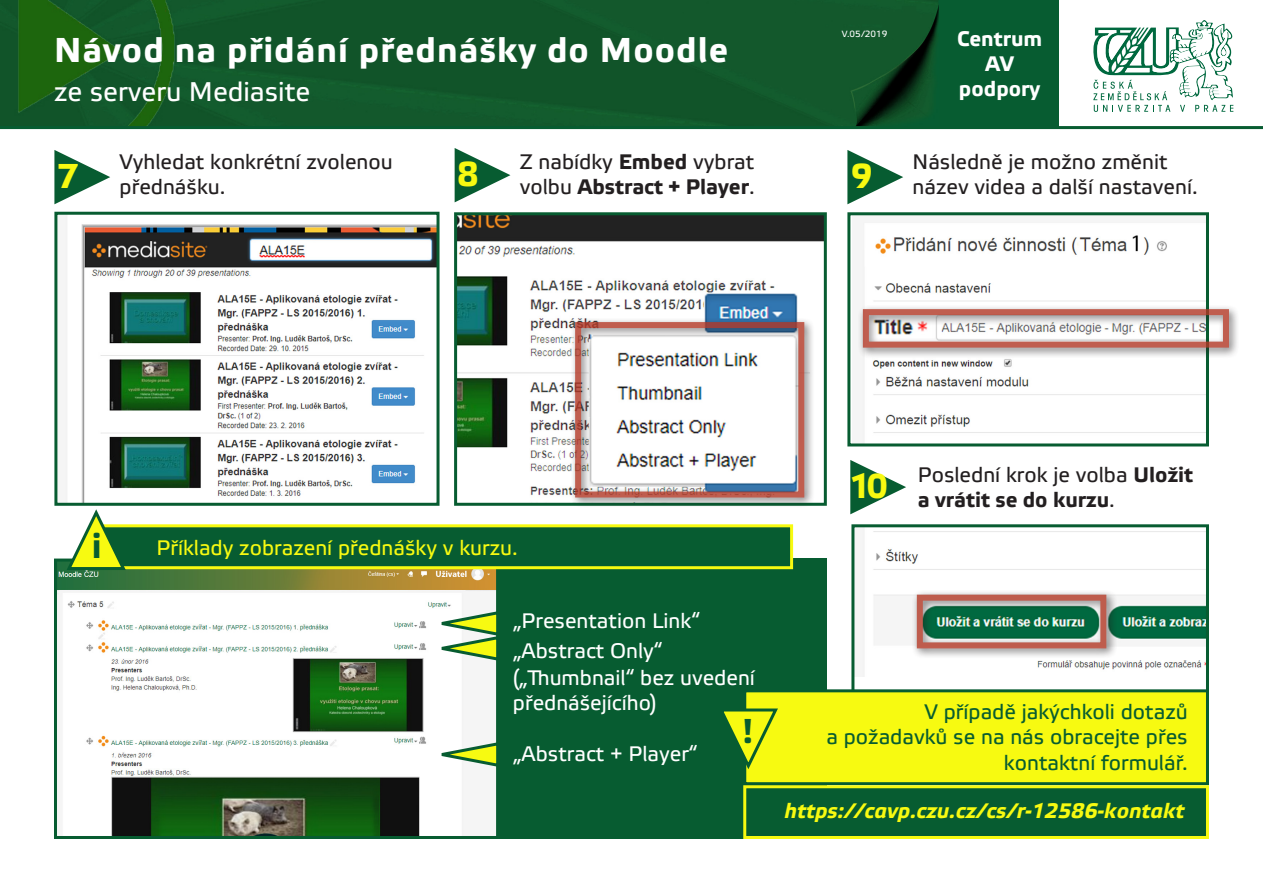
<style>
.page{position:relative;width:1263px;height:893px;background:#fff}
.page>*{position:absolute;margin:0;border:0;box-sizing:border-box;transform-origin:0 0}
.t1{font:700 34.5px "Etelka Text";letter-spacing:.03em;color:#fff}
.t2{font:700 34.5px "Etelka Text";color:#f7fa11}
.t3{font:700 34.5px "Etelka Text";color:#075c31}
.t4{font:27px "Etelka Text";color:#fff}
.t5{font:21px/25.2px "Etelka Text";color:#231f20}
.t6{font:21px/28.5px "Etelka Text";color:#fff}
.t7{font:21px/25.2px "Etelka Text";color:#075c31;text-align:right}
.t8{font:700 21px/25.2px "Etelka Text";color:#231f20}
.t9{font:italic 700 21px "Etelka Text";color:#f7fa11}
.t10{font:21px "Etelka Text";color:#f7fa11}
.t11{font:700 21px/25.2px "Etelka Text";color:#fff;text-align:center}
.t12{font:9px "Etelka Text";color:#fff}
.s1{font-weight:700}
.s2{font-weight:400}
</style>
<div class="page">
<img style="left:0;top:0;width:940px;height:126px">
<svg style="left:1093px;top:20px;width:140px;height:92px"></svg>
<div style="left:940px;top:0;width:119px;height:128px;background:#075c31"></div>
<hr style="left:0;top:126px;width:1263px;height:3px;background:#075c31">
<img style="left:862px;top:222px;width:343px;height:220px">
<div style="left:847px;top:212px;width:362px;height:234px;border:3px solid #075c31"></div>
<img style="left:862px;top:528px;width:343px;height:148px">
<div style="left:851px;top:524px;width:358px;height:195px;border:3px solid #075c31"></div>
<img style="left:58px;top:563px;width:437px;height:272px">
<div style="left:54px;top:559px;width:445px;height:280px;border:3px solid #075c31"></div>
<img style="left:458px;top:216px;width:365px;height:280px">
<div style="left:454px;top:212px;width:373px;height:294px;border:3px solid #075c31"></div>
<img style="left:65px;top:216px;width:370px;height:286px">
<div style="left:54px;top:212px;width:385px;height:294px;border:3px solid #075c31"></div>
<div style="left:499px;top:559px;width:328px;height:280px;background:#075c31"></div>
<svg style="left:54px;top:150px;width:56px;height:54px"></svg>
<svg style="left:438px;top:609px;width:61px;height:54px"></svg>
<svg style="left:438px;top:740px;width:61px;height:29px"></svg>
<svg style="left:455px;top:148px;width:55px;height:54px"></svg>
<svg style="left:850px;top:460px;width:56px;height:54px"></svg>
<svg style="left:847px;top:150px;width:56px;height:54px"></svg>
<div style="left:911px;top:589px;width:206px;height:71px;background:#231f20;opacity:.75"></div>
<div style="left:917px;top:595px;width:189px;height:53px;border:6px solid #b13624"></div>
<div style="left:858px;top:304px;width:382px;height:55px;background:#231f20;opacity:.75"></div>
<div style="left:863px;top:309px;width:366px;height:39px;border:6px solid #b13624"></div>
<div style="left:570px;top:317px;width:246px;height:192px;background:#231f20;opacity:.75"></div>
<div style="left:575px;top:322px;width:229px;height:175px;border:6px solid #b13624"></div>
<div style="left:743px;top:689px;width:466px;height:96px;background:#f7fa11;border:3px solid #075c31"></div>
<div style="left:743px;top:785px;width:466px;height:54px;background:#075c31;border:3px solid #f7fa11"></div>
<svg style="left:723px;top:707px;width:55px;height:63px"></svg>
<div style="left:95px;top:524px;width:698px;height:45px;background:#075c31;border:3px solid #f7fa11"></div>
<svg style="left:64px;top:509px;width:64px;height:62px"></svg>
<h1 class="t1" style="left:54px;top:28px;width:675px">Návod na přidání přednášky do Moodle</h1>
<p class="t4" style="left:54px;top:75px;width:258px">ze serveru Mediasite</p>
<p class="t12" style="left:842px;top:29px;width:47px">V.05/2019</p>
<p class="t11" style="left:957px;top:26px;width:87px">Centrum<br>AV podpory</p>
<p class="t5" style="left:120px;top:149px;width:275px">Vyhledat konkrétní zvolenou přednášku.</p>
<h1 class="t2" style="left:57px;top:154px;width:23px">7</h1>
<h1 class="t2" style="left:457px;top:152px;width:23px">8</h1>
<p class="t5" style="left:520px;top:149px;width:236px">Z nabídky <span class="s1">Embed</span> vybrat volbu <span class="s1">Abstract + Player</span>.</p>
<p class="t5" style="left:912px;top:149px;width:256px">Následně je možno změnit</p>
<h1 class="t2" style="left:851px;top:154px;width:23px">9</h1>
<p class="t5" style="left:912px;top:174px;width:287px">název videa a další nastavení.</p>
<h1 class="t2" style="left:849px;top:464px;width:40px">10</h1>
<p class="t8" style="left:918px;top:463px;width:277px"><span class="s2">Poslední krok je volba</span> Uložit a vrátit se do kurzu<span class="s2">.</span></p>
<h1 class="t3" style="left:92px;top:525px;width:11px">i</h1>
<p class="t10" style="left:157px;top:535px;width:363px">Příklady zobrazení přednášky v kurzu.</p>
<p class="t6" style="left:513px;top:607px;width:244px">„Presentation Link“ „Abstract Only“ („Thumbnail“ bez uvedení</p>
<p class="t6" style="left:513px;top:689px;width:145px">přednášejícího)</p>
<p class="t6" style="left:513px;top:740px;width:186px">„Abstract + Player“</p>
<h1 class="t3" style="left:742px;top:709px;width:13px">!</h1>
<p class="t7" style="left:826px;top:700px;width:363px">V případě jakýchkoli dotazů<br>a požadavků se na nás obracejte přes kontaktní formulář.</p>
<p class="t9" style="left:785px;top:798px;width:401px">https://cavp.czu.cz/cs/r-12586-kontakt</p>
</div>
